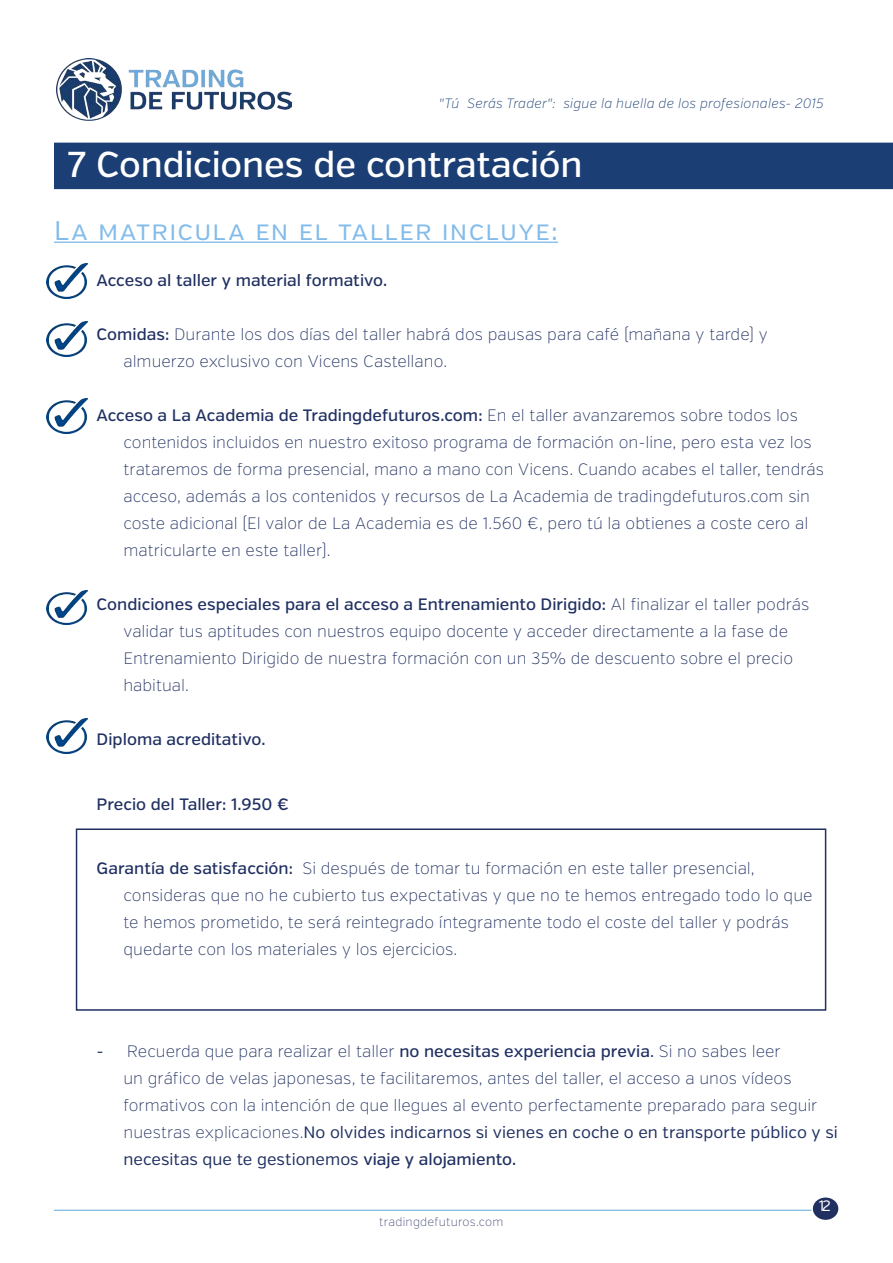
<style>
.page{position:relative;width:893px;height:1263px;background:#fff}
.page>*{position:absolute;margin:0;border:0;box-sizing:border-box;transform-origin:0 0}
.t1{font:500 36px "Verb";letter-spacing:-.005em;color:#fff}
.t2{font:27px "Verb";letter-spacing:.045em;color:#83bcea}
.t3{font:200 16.5px/27px "Verb";color:#203061}
.t4{font:500 16.5px "Verb";color:#203061}
.t5{font:15px "Verb";color:#fff}
.t6{font:italic 200 13.5px "Verb";letter-spacing:.005em;color:#1b3e74}
.t7{font:200 12px "Verb";letter-spacing:.015em;color:#444a74}
.s1{font-weight:500}
.s2{font-weight:400}
</style>
<div class="page">
<img style="left:57px;top:59px;width:234px;height:62px">
<hr style="left:54px;top:1210px;width:785px;height:1px;background:#62a7db">
<div style="left:812px;top:1197px;width:27px;height:23px;background:#203061;border-radius:50%"></div>
<div style="left:811px;top:1196px;width:29px;height:25px;border:2px solid #fff;border-radius:50%"></div>
<hr style="left:54px;top:242px;width:504px;height:1px;background:#83bcea">
<img style="left:47px;top:398px;width:40px;height:35px">
<img style="left:47px;top:264px;width:40px;height:35px">
<img style="left:47px;top:321px;width:40px;height:35px">
<img style="left:47px;top:590px;width:40px;height:35px">
<img style="left:47px;top:719px;width:40px;height:35px">
<div style="left:76px;top:828px;width:750px;height:183px;border:2px solid #203061"></div>
<div style="left:54px;top:143px;width:839px;height:46px;background:#1b3e74"></div>
<p class="t6" style="left:439px;top:95px;width:386px">"Tú Serás Trader": sigue la huella de los profesionales- 2015</p>
<h1 class="t1" style="left:68px;top:142px;width:517px">7 Condiciones de contratación</h1>
<h2 class="t2" style="left:54px;top:214px;width:505px">La matricula en el taller incluye:</h2>
<p class="t4" style="left:97px;top:271px;width:292px">Acceso al taller y material formativo.</p>
<p class="t3" style="left:124px;top:321px;width:646px;text-indent:-27px"><span class="s1">Comidas:</span> Durante los dos días del taller habrá dos pausas para café (mañana y tarde) y almuerzo exclusivo con Vicens Castellano.</p>
<p class="t3" style="left:124px;top:402px;width:702px;text-indent:-27px"><span class="s1">Acceso a La Academia de Tradingdefuturos.com:</span> En el taller avanzaremos sobre todos los contenidos incluidos en nuestro exitoso programa de formación on-line, pero esta vez los trataremos de forma presencial, mano a mano con Vicens. Cuando acabes el taller, tendrás acceso, además a los contenidos y recursos de La Academia de tradingdefuturos.com sin coste adicional (El valor de La Academia es de 1.560 €, pero tú la obtienes a coste cero al matricularte en este taller).</p>
<p class="t3" style="left:124px;top:591px;width:687px;text-indent:-27px"><span class="s1">Condiciones especiales para el acceso a Entrenamiento Dirigido:</span> Al finalizar el taller podrás validar tus aptitudes con nuestros equipo docente y acceder directamente a la fase de Entrenamiento Dirigido de nuestra formación con un 35% de descuento sobre el precio habitual.</p>
<p class="t4" style="left:97px;top:730px;width:170px">Diploma acreditativo.</p>
<p class="t4" style="left:97px;top:794px;width:194px">Precio del Taller: 1.950 €</p>
<p class="t3" style="left:124px;top:855px;width:690px;text-indent:-27px"><span class="s1">Garantía de satisfacción:</span> Si después de tomar tu formación en este taller presencial, consideras que no he cubierto tus expectativas y que no te hemos entregado todo lo que te hemos prometido, te será reintegrado íntegramente todo el coste del taller y podrás quedarte con los materiales y los ejercicios.</p>
<p class="t3" style="left:124px;top:1038px;width:716px;text-indent:-27px"><span class="s2">-</span> Recuerda que para realizar el taller <span class="s1">no necesitas experiencia previa</span><span class="s2">.</span> Si no sabes leer<br>un gráfico de velas japonesas, te facilitaremos, antes del taller, el acceso a unos vídeos formativos con la intención de que llegues al evento perfectamente preparado para seguir nuestras explicaciones.<span class="s2">No olvides indicarnos si vienes en coche o en transporte público y si necesitas que te gestionemos</span> <span class="s1">viaje y alojamiento.</span></p>
<p class="t7" style="left:379px;top:1214px;width:126px">tradingdefuturos.com</p>
<p class="t5" style="left:819px;top:1197px;width:13px">12</p>
</div>
